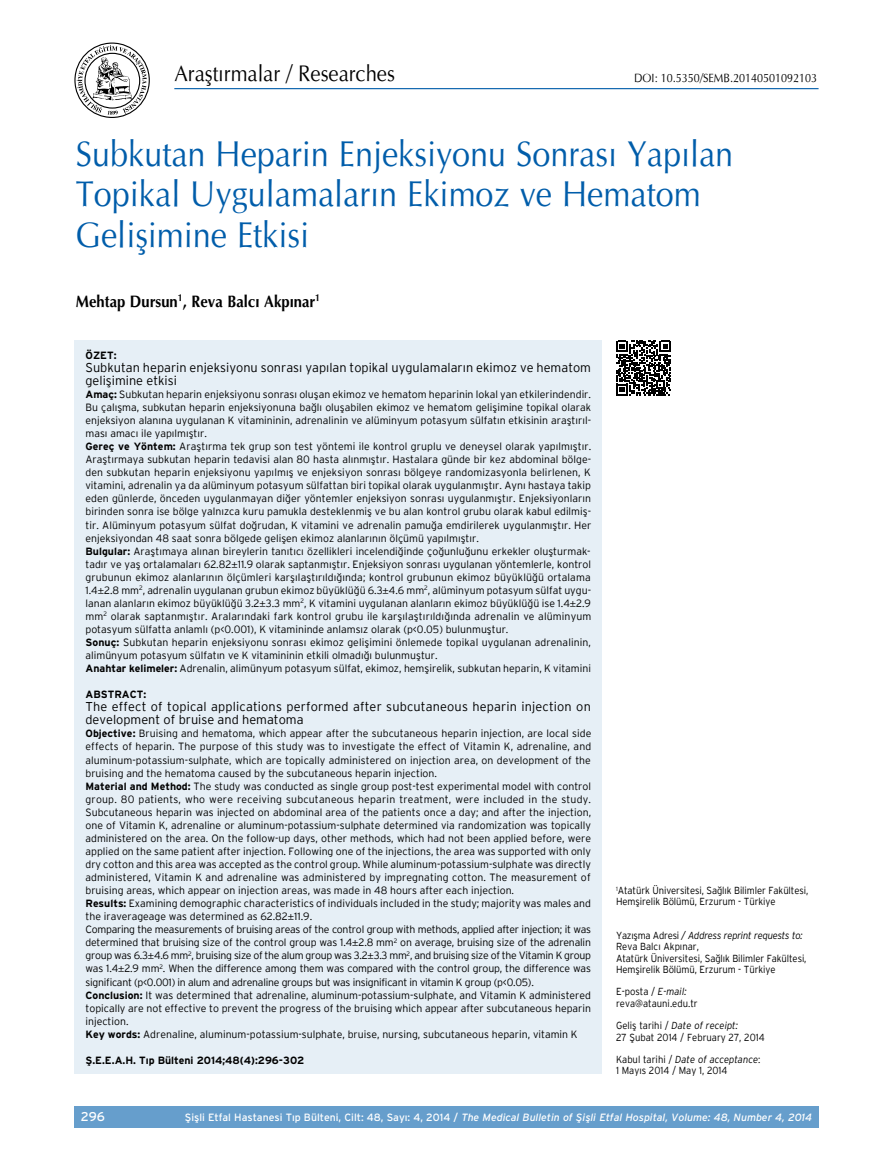
<style>
.page{position:relative;width:893px;height:1170px;background:#fff}
.page>*{position:absolute;margin:0;border:0;box-sizing:border-box;transform-origin:0 0}
.t1{font:36px/40.5px "Optima";color:#005daa;scale:.9 1}
.t2{font:22.5px "Optima";color:#000;scale:.9 1}
.t3{font:700 16.5px "Optima";color:#000;scale:.9 1}
.t4{font:300 12.75px/13px "Interstate";color:#000}
.t5{font:12.75px "Interstate";color:#fff}
.t6{font:12px "Optima";color:#000;scale:.9 1}
.t7{font:300 10.5px/13px "Interstate";color:#000}
.t8{font:italic 10.5px "Interstate";color:#fff}
.t9{font:700 10.5px "Interstate";color:#000}
.t10{font:300 10.2px/11.2px "Interstate";letter-spacing:-.01em;color:#000;scale:.93 1}
.s1{font-weight:700}
.s2{font-family:"Myriad Pro";font-weight:400}
.s3{font-style:italic}
.s4{font-style:normal}
</style>
<div class="page">
<div style="left:74px;top:1106px;width:745px;height:21px;background:#669ecc"></div>
<div style="left:74px;top:340px;width:528px;height:734px;background:#e6eff6"></div>
<hr style="left:174px;top:88px;width:645px;height:1px;background:#005daa">
<svg style="left:616px;top:340px;width:55px;height:55px"></svg>
<div style="left:74px;top:43px;width:76px;height:75px;border:1px solid #000;border-radius:50%"></div>
<svg style="left:77px;top:45px;width:70px;height:70px"></svg>
<h2 class="t2" style="left:174px;top:60px;width:247px">Araştırmalar / Researches</h2>
<p class="t6" style="left:634px;top:71px;width:205px">DOI: 10.5350/SEMB.20140501092103</p>
<h1 class="t1" style="left:76px;top:133px;width:732px">Subkutan Heparin Enjeksiyonu Sonrası Yapılan<br>Topikal Uygulamaların Ekimoz ve Hematom<br>Gelişimine Etkisi</h1>
<h3 class="t3" style="left:76px;top:291px;width:273px">Mehtap Dursun<sup>1</sup>, Reva Balcı Akpınar<sup>1</sup></h3>
<p class="t9" style="left:85px;top:349px;width:33px">ÖZET:</p>
<p class="t4" style="left:85px;top:360px;width:507px">Subkutan heparin enjeksiyonu sonrası yapılan topikal uygulamaların ekimoz ve hematom gelişimine etkisi</p>
<p class="t7" style="left:85px;top:387px;width:507px"><span class="s1">Amaç:</span> Subkutan heparin enjeksiyonu sonrası oluşan ekimoz ve hematom heparinin lokal yan etkilerindendir.<br>Bu çalışma, subkutan heparin enjeksiyonuna bağlı oluşabilen ekimoz ve hematom gelişimine topikal olarak enjeksiyon alanına uygulanan K vitamininin, adrenalinin ve alüminyum potasyum sülfatın etkisinin araştırıl&shy;ması amacı ile yapılmıştır.<br><span class="s1">Gereç ve Yöntem:</span> Araştırma tek grup son test yöntemi ile kontrol gruplu ve deneysel olarak yapılmıştır.<br>Araştırmaya subkutan heparin tedavisi alan 80 hasta alınmıştır. Hastalara günde bir kez abdominal bölge&shy;den subkutan heparin enjeksiyonu yapılmış ve enjeksiyon sonrası bölgeye randomizasyonla belirlenen, K vitamini, adrenalin ya da alüminyum potasyum sülfattan biri topikal olarak uygulanmıştır. Aynı hastaya takip eden günlerde, önceden uygulanmayan diğer yöntemler enjeksiyon sonrası uygulanmıştır. Enjeksiyonların birinden sonra ise bölge yalnızca kuru pamukla desteklenmiş ve bu alan kontrol grubu olarak kabul edilmiş&shy;tir. Alüminyum potasyum sülfat doğrudan, K vitamini ve adrenalin pamuğa emdirilerek uygulanmıştır. Her enjeksiyondan 48 saat sonra bölgede gelişen ekimoz alanlarının ölçümü yapılmıştır.<br><span class="s1">Bulgular:</span> Araştımaya alınan bireylerin tanıtıcı özellikleri incelendiğinde çoğunluğunu erkekler oluşturmak&shy;tadır ve yaş ortalamaları 62.82<span class="s2">±</span>11.9 olarak saptanmıştır. Enjeksiyon sonrası uygulanan yöntemlerle, kontrol grubunun ekimoz alanlarının ölçümleri karşılaştırıldığında; kontrol grubunun ekimoz büyüklüğü ortalama 1.4<span class="s2">±</span>2.8 mm<sup>2</sup>, adrenalin uygulanan grubun ekimoz büyüklüğü 6.3<span class="s2">±</span>4.6 mm<sup>2</sup>, alüminyum potasyum sülfat uygu&shy;lanan alanların ekimoz büyüklüğü 3.2<span class="s2">±</span>3.3 mm<sup>2</sup>, K vitamini uygulanan alanların ekimoz büyüklüğü ise 1.4<span class="s2">±</span>2.9 mm<sup>2</sup> olarak saptanmıştır. Aralarındaki fark kontrol grubu ile karşılaştırıldığında adrenalin ve alüminyum potasyum sülfatta anlamlı (p&lt;0.001), K vitamininde anlamsız olarak (p&lt;0.05) bulunmuştur.<br><span class="s1">Sonuç:</span> Subkutan heparin enjeksiyonu sonrası ekimoz gelişimini önlemede topikal uygulanan adrenalinin, alimünyum potasyum sülfatın ve K vitamininin etkili olmadığı bulunmuştur.<br><span class="s1">Anahtar kelimeler:</span> Adrenalin, alimünyum potasyum sülfat, ekimoz, hemşirelik, subkutan heparin, K vitamini</p>
<p class="t9" style="left:86px;top:688px;width:62px">ABSTRACT:</p>
<p class="t4" style="left:85px;top:700px;width:507px">The effect of topical applications performed after subcutaneous heparin injection on development of bruise and hematoma</p>
<p class="t7" style="left:85px;top:727px;width:507px"><span class="s1">Objective:</span> Bruising and hematoma, which appear after the subcutaneous heparin injection, are local side effects of heparin. The purpose of this study was to investigate the effect of Vitamin K, adrenaline, and aluminum-potassium-sulphate, which are topically administered on injection area, on development of the bruising and the hematoma caused by the subcutaneous heparin injection.<br><span class="s1">Material and Method:</span> The study was conducted as single group post-test experimental model with control group. 80 patients, who were receiving subcutaneous heparin treatment, were included in the study.<br>Subcutaneous heparin was injected on abdominal area of the patients once a day; and after the injection, one of Vitamin K, adrenaline or aluminum-potassium-sulphate determined via randomization was topically administered on the area. On the follow-up days, other methods, which had not been applied before, were applied on the same patient after injection. Following one of the injections, the area was supported with only dry cotton and this area was accepted as the control group. While aluminum-potassium-sulphate was directly administered, Vitamin K and adrenaline was administered by impregnating cotton. The measurement of bruising areas, which appear on injection areas, was made in 48 hours after each injection.<br><span class="s1">Results:</span> Examining demographic characteristics of individuals included in the study; majority was males and the iraverageage was determined as 62.82<span class="s2">±</span>11.9.<br>Comparing the measurements of bruising areas of the control group with methods, applied after injection; it was determined that bruising size of the control group was 1.4<span class="s2">±</span>2.8 mm<sup>2</sup> on average, bruising size of the adrenalin group was 6.3<span class="s2">±</span>4.6 mm<sup>2</sup>, bruising size of the alum group was 3.2<span class="s2">±</span>3.3 mm<sup>2</sup>, and bruising size of the Vitamin K group was 1.4<span class="s2">±</span>2.9 mm<sup>2</sup>. When the difference among them was compared with the control group, the difference was significant (p&lt;0.001) in alum and adrenaline groups but was insignificant in vitamin K group (p&lt;0.05).<br><span class="s1">Conclusion:</span> It was determined that adrenaline, aluminum-potassium-sulphate, and Vitamin K administered topically are not effective to prevent the progress of the bruising which appear after subcutaneous heparin injection.<br><span class="s1">Key words:</span> Adrenaline, aluminum-potassium-sulphate, bruise, nursing, subcutaneous heparin, vitamin K</p>
<p class="t9" style="left:85px;top:1053px;width:220px">Ş.E.E.A.H. Tıp Bülteni 2014;48(4):296-302</p>
<p class="t10" style="left:616px;top:884px;width:208px"><sup>1</sup>Atatürk Üniversitesi, Sağlık Bilimler Fakültesi,<br>Hemşirelik Bölümü, Erzurum - Türkiye</p>
<p class="t10" style="left:616px;top:929px;width:206px">Yazışma Adresi <span class="s3">/ Address reprint requests to:<br></span>Reva Balcı Akpınar,<br>Atatürk Üniversitesi, Sağlık Bilimler Fakültesi, Hemşirelik Bölümü, Erzurum - Türkiye</p>
<p class="t10" style="left:616px;top:985px;width:89px">E-posta / <span class="s3">E-mail: </span>reva@atauni.edu.tr</p>
<p class="t10" style="left:616px;top:1019px;width:161px">Geliş tarihi / <span class="s3">Date of receipt:<br></span>27 Şubat 2014 / February 27, 2014</p>
<p class="t10" style="left:616px;top:1053px;width:157px">Kabul tarihi / <span class="s3">Date of acceptance</span>:<br>1 Mayıs 2014 / May 1, 2014</p>
<p class="t5" style="left:81px;top:1108px;width:26px">296</p>
<p class="t8" style="left:185px;top:1110px;width:629px"><span class="s4">Şişli Etfal Hastanesi T›p Bülteni, Cilt: 48, Say›: 4, 2014 /</span> The Medical Bulletin of Şişli Etfal Hospital, Volume: 48, Number 4, 2014</p>
</div>
